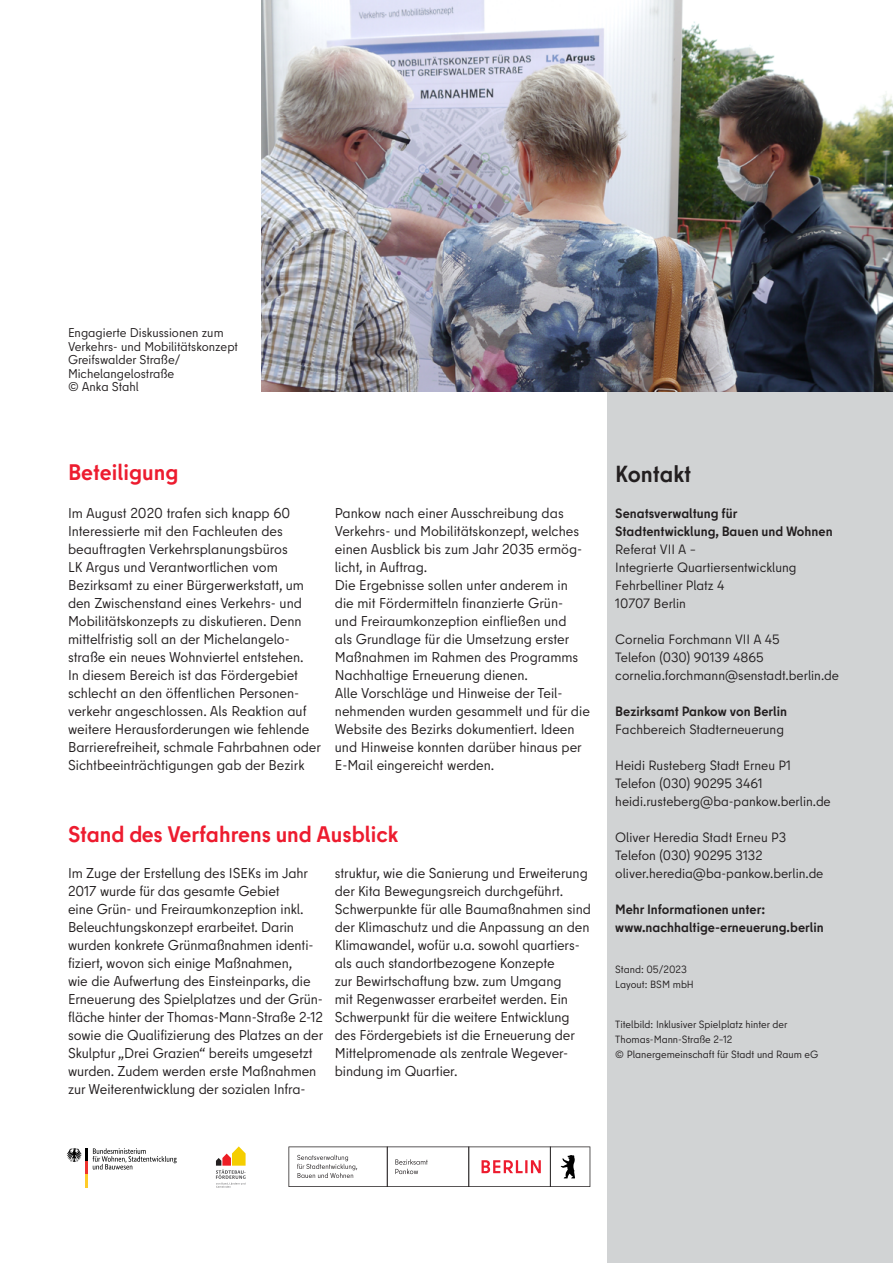
<style>
.page{position:relative;width:893px;height:1263px;background:#fff}
.page>*{position:absolute;margin:0;border:0;box-sizing:border-box;transform-origin:0 0}
.H3-rueckseite{font:700 23.25px "Berlin Type";color:#231f20}
.p-Charakt-Schluessel{font:700 22.5px "Berlin Type";color:#ed1c2f}
.p-Spaltentext_schmal{font:14.25px/18px "Berlin Type";letter-spacing:-.005em;color:#231f20}
.p-kontaktspalte{font:13.5px/18px "Berlin Type";color:#231f20}
.p-kontaktspalte-2{font:700 13.5px/18px "Berlin Type";color:#231f20}
.p-bildunter-grossesBild{font:12.75px/13.5px "Berlin Type";color:#231f20}
.p-kontakt-stand{font:10.5px/15px "Berlin Type";color:#231f20}
.s1{font-weight:700}
</style>
<div class="page">
<img style="left:261px;top:0;width:632px;height:391px">
<div style="left:608px;top:392px;width:285px;height:403px;background:#d1d3d4"></div>
<div style="left:608px;top:787px;width:285px;height:332px;background:#d1d3d4"></div>
<div style="left:608px;top:910px;width:285px;height:353px;background:#d1d3d4"></div>
<svg style="left:216px;top:1146px;width:30px;height:42px"></svg>
<svg style="left:67px;top:1148px;width:110px;height:40px"></svg>
<svg style="left:288px;top:1146px;width:302px;height:41px"></svg>
<p class="p-bildunter-grossesBild" style="left:68px;top:326px;width:172px">Engagierte Diskussionen zum<br>Verkehrs- und Mobilitätskonzept<br>Greifswalder Straße/<br>Michelangelostraße<br>© Anka Stahl</p>
<p class="p-Charakt-Schluessel" style="left:68px;top:458px;width:112px">Beteiligung</p>
<p class="p-Spaltentext_schmal" style="left:68px;top:504px;width:254px">Im August 2020 trafen sich knapp 60<br>Interessierte mit den Fachleuten des beauftragten Verkehrsplanungsbüros<br>LK Argus und Verantwortlichen vom Bezirksamt zu einer Bürgerwerkstatt, um den Zwischenstand eines Verkehrs- und Mobilitätskonzepts zu diskutieren. Denn mittelfristig soll an der Michelangelo&shy;straße ein neues Wohnviertel entstehen.<br>In diesem Bereich ist das Fördergebiet schlecht an den öffentlichen Personen&shy;verkehr angeschlossen. Als Reaktion auf weitere Herausforderungen wie fehlende Barrierefreiheit, schmale Fahrbahnen oder Sichtbeeinträchtigungen gab der Bezirk</p>
<p class="p-Spaltentext_schmal" style="left:335px;top:504px;width:249px">Pankow nach einer Ausschreibung das Verkehrs- und Mobilitätskonzept, welches einen Ausblick bis zum Jahr 2035 ermög&shy;licht, in Auftrag.</p>
<p class="p-Spaltentext_schmal" style="left:335px;top:576px;width:245px">Die Ergebnisse sollen unter anderem in die mit Fördermitteln finanzierte Grün&shy;und Freiraumkonzeption einfließen und als Grundlage für die Umsetzung erster Maßnahmen im Rahmen des Programms Nachhaltige Erneuerung dienen.</p>
<p class="p-Spaltentext_schmal" style="left:335px;top:684px;width:257px">Alle Vorschläge und Hinweise der Teil&shy;nehmenden wurden gesammelt und für die Website des Bezirks dokumentiert. Ideen und Hinweise konnten darüber hinaus per E-Mail eingereicht werden.</p>
<p class="p-Charakt-Schluessel" style="left:68px;top:820px;width:332px">Stand des Verfahrens und Ausblick</p>
<p class="p-Spaltentext_schmal" style="left:68px;top:864px;width:257px">Im Zuge der Erstellung des ISEKs im Jahr 2017 wurde für das gesamte Gebiet<br>eine Grün- und Freiraumkonzeption inkl.<br>Beleuchtungskonzept erarbeitet. Darin wurden konkrete Grünmaßnahmen identi&shy;fiziert, wovon sich einige Maßnahmen,<br>wie die Aufwertung des Einsteinparks, die Erneuerung des Spielplatzes und der Grün&shy;fläche hinter der Thomas-Mann-Straße 2-12 sowie die Qualifizierung des Platzes an der Skulptur „Drei Grazien“ bereits umgesetzt wurden. Zudem werden erste Maßnahmen zur Weiterentwicklung der sozialen Infra-</p>
<p class="p-Spaltentext_schmal" style="left:335px;top:864px;width:258px">struktur, wie die Sanierung und Erweiterung der Kita Bewegungsreich durchgeführt.<br>Schwerpunkte für alle Baumaßnahmen sind der Klimaschutz und die Anpassung an den Klimawandel, wofür u.a. sowohl quartiers&shy;als auch standortbezogene Konzepte<br>zur Bewirtschaftung bzw. zum Umgang<br>mit Regenwasser erarbeitet werden. Ein Schwerpunkt für die weitere Entwicklung des Fördergebiets ist die Erneuerung der Mittelpromenade als zentrale Wegever&shy;bindung im Quartier.</p>
<h3 class="H3-rueckseite" style="left:615px;top:459px;width:78px">Kontakt</h3>
<p class="p-kontaktspalte" style="left:615px;top:504px;width:219px"><span class="s1">Senatsverwaltung für<br>Stadtentwicklung, Bauen und Wohnen<br></span>Referat VII A –<br>Integrierte Quartiersentwicklung<br>Fehrbelliner Platz 4<br>10707 Berlin</p>
<p class="p-kontaktspalte" style="left:615px;top:630px;width:225px">Cornelia Forchmann VII A 45<br>Telefon (030) 90139 4865 cornelia.forchmann@senstadt.berlin.de</p>
<p class="p-kontaktspalte" style="left:615px;top:702px;width:173px"><span class="s1">Bezirksamt Pankow von Berlin<br></span>Fachbereich Stadterneuerung</p>
<p class="p-kontaktspalte" style="left:615px;top:756px;width:217px">Heidi Rusteberg Stadt Erneu P1<br>Telefon (030) 90295 3461 heidi.rusteberg@ba-pankow.berlin.de</p>
<p class="p-kontaktspalte" style="left:615px;top:828px;width:210px">Oliver Heredia Stadt Erneu P3<br>Telefon (030) 90295 3132 oliver.heredia@ba-pankow.berlin.de</p>
<p class="p-kontaktspalte-2" style="left:615px;top:900px;width:210px">Mehr Informationen unter: www.nachhaltige-erneuerung.berlin</p>
<p class="p-kontakt-stand" style="left:615px;top:961px;width:80px">Stand: 05/2023<br>Layout: BSM mbH</p>
<p class="p-kontakt-stand" style="left:615px;top:1017px;width:205px">Titelbild: Inklusiver Spielplatz hinter der<br>Thomas-Mann-Straße 2–12<br>© Planergemeinschaft für Stadt und Raum eG</p>
</div>
